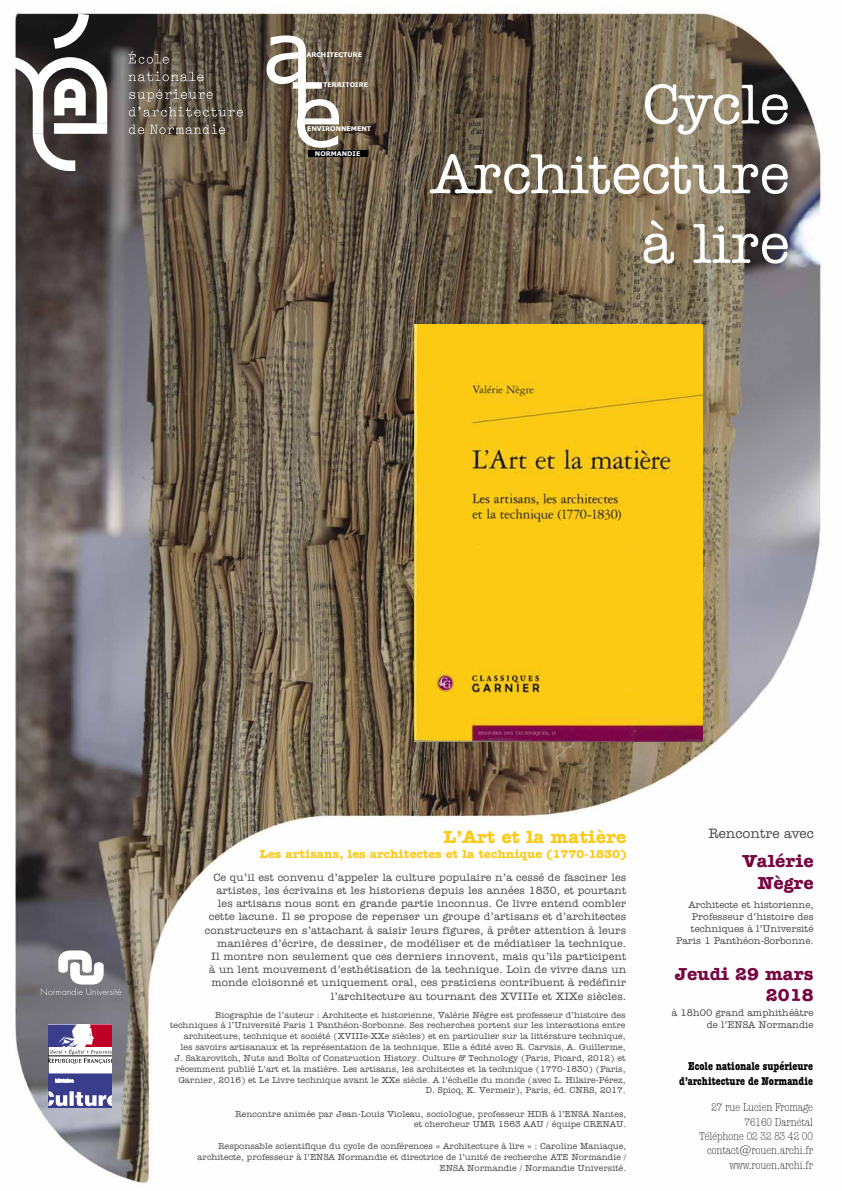
<style>
.page{position:relative;width:842px;height:1191px;background:#fff}
.page>*{position:absolute;margin:0;border:0;box-sizing:border-box;transform-origin:0 0}
.t1{font:500 58px/69.6px "Amer Typewriter IT Cby BT";color:#fff;text-align:right}
.t2{font:700 18px/21.6px "Amer Typewriter IT Cby BT";color:#770541;text-align:right}
.t3{font:700 18px "Amer Typewriter IT Cby BT";color:#fbca15}
.t4{font:500 14px "Amer Typewriter IT Cby BT";color:#484848}
.t5{font:300 condensed 12px/14.4px "Amer Typewriter IT Cby BT";letter-spacing:.005em;color:#000;text-align:right}
.t6{font:700 12px "Amer Typewriter IT Cby BT";color:#fbca15}
.t7{font:700 condensed 12px/14.4px "Amer Typewriter IT Cby BT";letter-spacing:.005em;color:#000;text-align:right}
.t8{font:500 11px/13.2px "Amer Typewriter IT Cby BT";letter-spacing:.01em;color:#484848;text-align:right}
.t9{font:500 10px/12px "Amer Typewriter IT Cby BT";color:#484848;text-align:right}
.t10{font:500 9px/10.8px "Amer Typewriter IT Cby BT";color:#484848;text-align:right}
.t11{font:700 6.4px "Verdana";color:#fff}
</style>
<div class="page">
<img style="left:15px;top:11px;width:806px;height:1173px">
<div style="left:49px;top:1024px;width:63px;height:83px;background:#fff"></div>
<svg style="left:49px;top:1024px;width:63px;height:39px"></svg>
<svg style="left:49px;top:1073px;width:63px;height:34px"></svg>
<svg style="left:41px;top:950px;width:80px;height:45px"></svg>
<svg style="left:128px;top:51px;width:41px;height:13px"></svg>
<svg style="left:128px;top:71px;width:75px;height:10px"></svg>
<svg style="left:129px;top:89px;width:84px;height:12px"></svg>
<svg style="left:129px;top:107px;width:114px;height:10px"></svg>
<svg style="left:129px;top:125px;width:15px;height:9px"></svg>
<svg style="left:150px;top:124px;width:75px;height:10px"></svg>
<svg style="left:54px;top:14px;width:35px;height:35px"></svg>
<svg style="left:15px;top:57px;width:92px;height:114px"></svg>
<img style="left:414px;top:324px;width:288px;height:417px">
<div style="left:309px;top:150px;width:59px;height:7px;background:#000"></div>
<svg style="left:267px;top:35px;width:72px;height:113px"></svg>
<p class="t11" style="left:306px;top:51px;width:57px">ARCHITECTURE</p>
<p class="t11" style="left:323px;top:81px;width:46px">TERRITOIRE</p>
<p class="t11" style="left:307px;top:124px;width:66px">ENVIRONNEMENT</p>
<p class="t11" style="left:315px;top:149px;width:47px">NORMANDIE</p>
<h1 class="t1" style="left:432px;top:68px;width:359px">Cycle<br>Architecture à lire</h1>
<h2 class="t3" style="left:443px;top:826px;width:184px">L’Art et la matière</h2>
<h3 class="t6" style="left:259px;top:846px;width:368px">Les artisans, les architectes et la technique (1770-1830)</h3>
<p class="t8" style="left:205px;top:870px;width:423px">Ce qu’il est convenu d’appeler la culture populaire n’a cessé de fasciner les artistes, les écrivains et les historiens depuis les années 1830, et pourtant les artisans nous sont en grande partie inconnus. Ce livre entend combler cette lacune. Il se propose de repenser un groupe d’artisans et d’architectes constructeurs en s’attachant à saisir leurs figures, à prêter attention à leurs manières d’écrire, de dessiner, de modéliser et de médiatiser la technique.<br>Il montre non seulement que ces derniers innovent, mais qu’ils participent à un lent mouvement d’esthétisation de la technique. Loin de vivre dans un monde cloisonné et uniquement oral, ces praticiens contribuent à redéfinir l’architecture au tournant des XVIIIe et XIXe siècles.</p>
<p class="t10" style="left:170px;top:1009px;width:457px">Biographie de l’auteur : Architecte et historienne, Valérie Nègre est professeur d’histoire des techniques à l’Université Paris 1 Panthéon-Sorbonne. Ses recherches portent sur les interactions entre architecture, technique et société (XVIIIe-XXe siècles) et en particulier sur la littérature technique, les savoirs artisanaux et la représentation de la technique. Elle a édité avec R. Carvais, A. Guillerme, J. Sakarovitch, Nuts and Bolts of Construction History. Culture &amp; Technology (Paris, Picard, 2012) et récemment publié L’art et la matière. Les artisans, les architectes et la technique (1770-1830) (Paris, Garnier, 2016) et Le Livre technique avant le XXe siècle. A l’échelle du monde (avec L. Hilaire-Pérez, D. Spicq, K. Vermeir), Paris, éd. CNRS, 2017.</p>
<p class="t10" style="left:235px;top:1108px;width:393px">Rencontre animée par Jean-Louis Violeau, sociologue, professeur HDR à l’ENSA Nantes, et chercheur UMR 1563 AAU / équipe CRENAU.</p>
<p class="t10" style="left:198px;top:1140px;width:430px">Responsable scientifique du cycle de conférences « Architecture à lire » : Caroline Maniaque, architecte, professeur à l’ENSA Normandie et directrice de l’unité de recherche ATE Normandie /<br>ENSA Normandie / Normandie Université.</p>
<h3 class="t4" style="left:708px;top:824px;width:107px">Rencontre avec</h3>
<h2 class="t2" style="left:743px;top:850px;width:72px">Valérie<br>Nègre</h2>
<p class="t9" style="left:676px;top:898px;width:139px">Architecte et historienne,<br>Professeur d’histoire des techniques à l’Université<br>Paris 1 Panthéon-Sorbonne.</p>
<h2 class="t2" style="left:675px;top:962px;width:140px">Jeudi 29 mars<br>2018</h2>
<p class="t9" style="left:672px;top:1006px;width:143px">à 18h00 grand amphithéâtre de l’ENSA Normandie</p>
<h3 class="t7" style="left:679px;top:1058px;width:135px">Ecole nationale supérieure d’architecture de Normandie</h3>
<h3 class="t5" style="left:700px;top:1099px;width:115px">27 rue Lucien Fromage<br>76160 Darnétal<br>Téléphone 02 32 83 42 00 contact@rouen.archi.fr www.rouen.archi.fr</h3>
</div>
